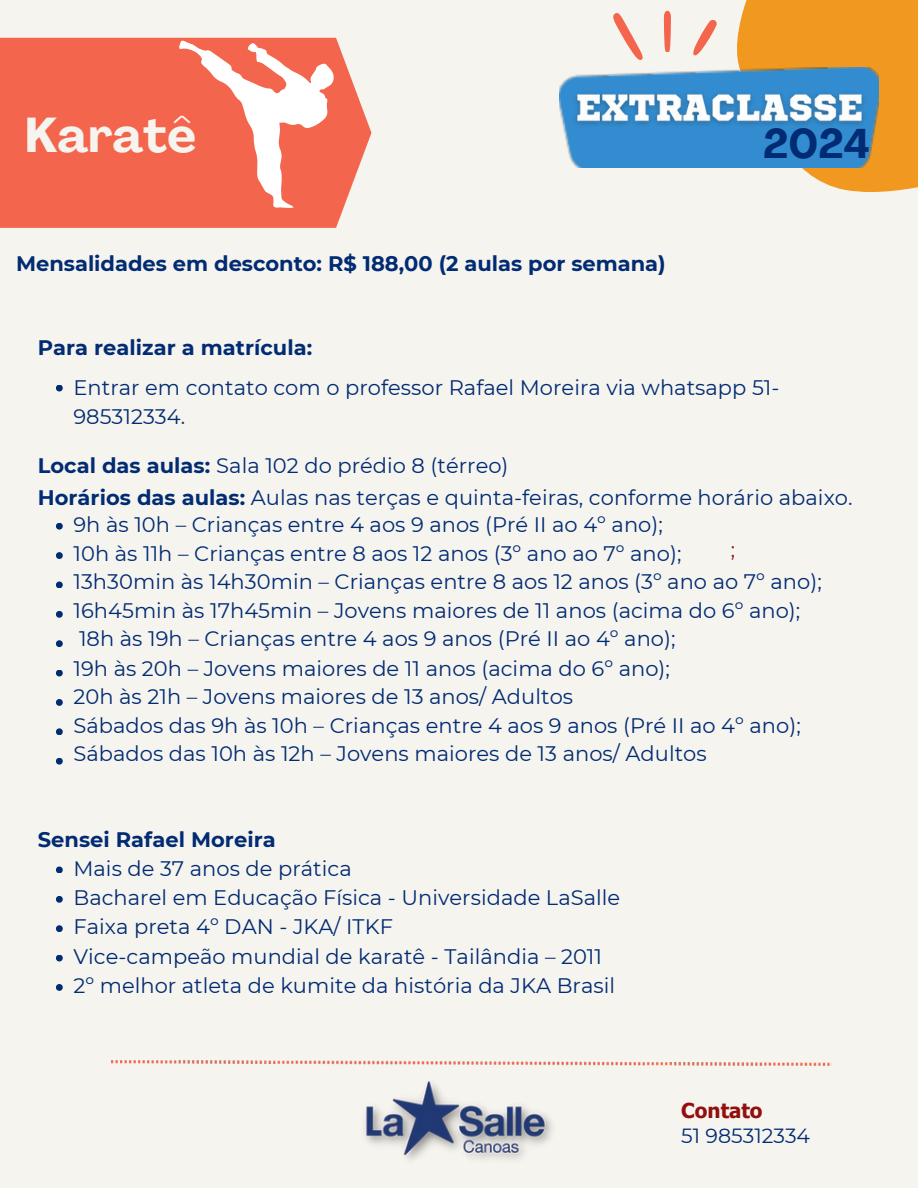
<style>
.page{position:relative;width:918px;height:1188px;background:#f6f4ee}
.page>*{position:absolute;margin:0;border:0;box-sizing:border-box;transform-origin:0 0}
.t1{font:700 48.3px "Agrandir";color:#f6f4ee}
.t2{font:700 40.95px "Agrandir";color:#012b73}
.t3{font:21px/29.2px "Montserrat";color:#012b73}
.t4{font:700 21px "Montserrat";color:#012b73}
.t5{font:20.55px "Montserrat";color:#012b73}
.t6{font:700 20.55px "Tahoma";color:#910f0f}
.t7{font:20.55px "Montserrat";color:#910f0f}
.s1{font-weight:700}
</style>
<div class="page">
<svg style="left:0;top:38px;width:371px;height:190px;background:#f46f58"></svg>
<svg style="left:613px;top:13px;width:30px;height:47px"></svg>
<svg style="left:664px;top:11px;width:7px;height:41px"></svg>
<svg style="left:693px;top:20px;width:24px;height:35px"></svg>
<img style="left:112px;top:1061px;width:720px;height:4px">
<svg style="left:737px;top:0;width:181px;height:192px;background:#f1a237"></svg>
<img style="left:559px;top:68px;width:320px;height:100px">
<img style="left:567px;top:83px;width:319px;height:56px">
<img style="left:365px;top:1081px;width:187px;height:79px">
<svg style="left:56px;top:385px;width:7px;height:6px"></svg>
<svg style="left:56px;top:523px;width:7px;height:7px"></svg>
<svg style="left:56px;top:552px;width:7px;height:7px"></svg>
<svg style="left:56px;top:582px;width:7px;height:6px"></svg>
<svg style="left:56px;top:611px;width:7px;height:7px"></svg>
<svg style="left:56px;top:640px;width:7px;height:7px"></svg>
<svg style="left:56px;top:670px;width:7px;height:6px"></svg>
<svg style="left:56px;top:699px;width:7px;height:7px"></svg>
<svg style="left:56px;top:728px;width:7px;height:7px"></svg>
<svg style="left:56px;top:758px;width:7px;height:7px"></svg>
<svg style="left:56px;top:866px;width:7px;height:7px"></svg>
<svg style="left:56px;top:896px;width:7px;height:7px"></svg>
<svg style="left:56px;top:925px;width:7px;height:7px"></svg>
<svg style="left:56px;top:955px;width:7px;height:6px"></svg>
<svg style="left:56px;top:984px;width:7px;height:7px"></svg>
<svg style="left:179px;top:41px;width:155px;height:167px;background:#f78f7d"></svg>
<h3 class="t1" style="left:25px;top:116px;width:173px">Karatê</h3>
<p class="t4" style="left:16px;top:250px;width:651px">Mensalidades em desconto: R$ 188,00 (2 aulas por semana)</p>
<h3 class="t2" style="left:763px;top:128px;width:108px">2024</h3>
<p class="t4" style="left:38px;top:335px;width:276px">Para realizar a matrícula:</p>
<p class="t3" style="left:73px;top:372px;width:708px">Entrar em contato com o professor Rafael Moreira via whatsapp 51-</p>
<p class="t3" style="left:73px;top:402px;width:113px">985312334.</p>
<p class="t3" style="left:38px;top:451px;width:472px"><span class="s1">Local das aulas:</span> Sala 102 do prédio 8 (térreo)</p>
<p class="t3" style="left:38px;top:482px;width:816px"><span class="s1">Horários das aulas:</span> Aulas nas terças e quinta-feiras, conforme horário abaixo.</p>
<p class="t3" style="left:73px;top:510px;width:591px">9h às 10h – Crianças entre 4 aos 9 anos (Pré II ao 4º ano);</p>
<p class="t3" style="left:73px;top:539px;width:609px">10h às 11h – Crianças entre 8 aos 12 anos (3º ano ao 7º ano);</p>
<p class="t3" style="left:73px;top:567px;width:750px">13h30min às 14h30min – Crianças entre 8 aos 12 anos (3º ano ao 7º ano);</p>
<p class="t3" style="left:73px;top:596px;width:728px">16h45min às 17h45min – Jovens maiores de 11 anos (acima do 6º ano);</p>
<h3 class="t3" style="left:79px;top:624px;width:598px">18h às 19h – Crianças entre 4 aos 9 anos (Pré II ao 4º ano);</h3>
<p class="t3" style="left:73px;top:654px;width:598px">19h às 20h – Jovens maiores de 11 anos (acima do 6º ano);</p>
<p class="t3" style="left:73px;top:682px;width:501px">20h às 21h – Jovens maiores de 13 anos/ Adultos</p>
<p class="t3" style="left:73px;top:711px;width:729px">Sábados das 9h às 10h – Crianças entre 4 aos 9 anos (Pré II ao 4º ano);</p>
<h3 class="t3" style="left:73px;top:739px;width:635px">Sábados das 10h às 12h – Jovens maiores de 13 anos/ Adultos</h3>
<p class="t7" style="left:731px;top:537px;width:6px">;</p>
<p class="t4" style="left:38px;top:826px;width:239px">Sensei Rafael Moreira</p>
<p class="t3" style="left:73px;top:854px;width:548px">Mais de 37 anos de prática<br>Bacharel em Educação Física - Universidade LaSalle Faixa preta 4º DAN - JKA/ ITKF<br>Vice-campeão mundial de karatê - Tailândia – 2011<br>2º melhor atleta de kumite da história da JKA Brasil</p>
<p class="t6" style="left:681px;top:1097px;width:83px">Contato</p>
<p class="t5" style="left:681px;top:1123px;width:130px">51 985312334</p>
</div>
